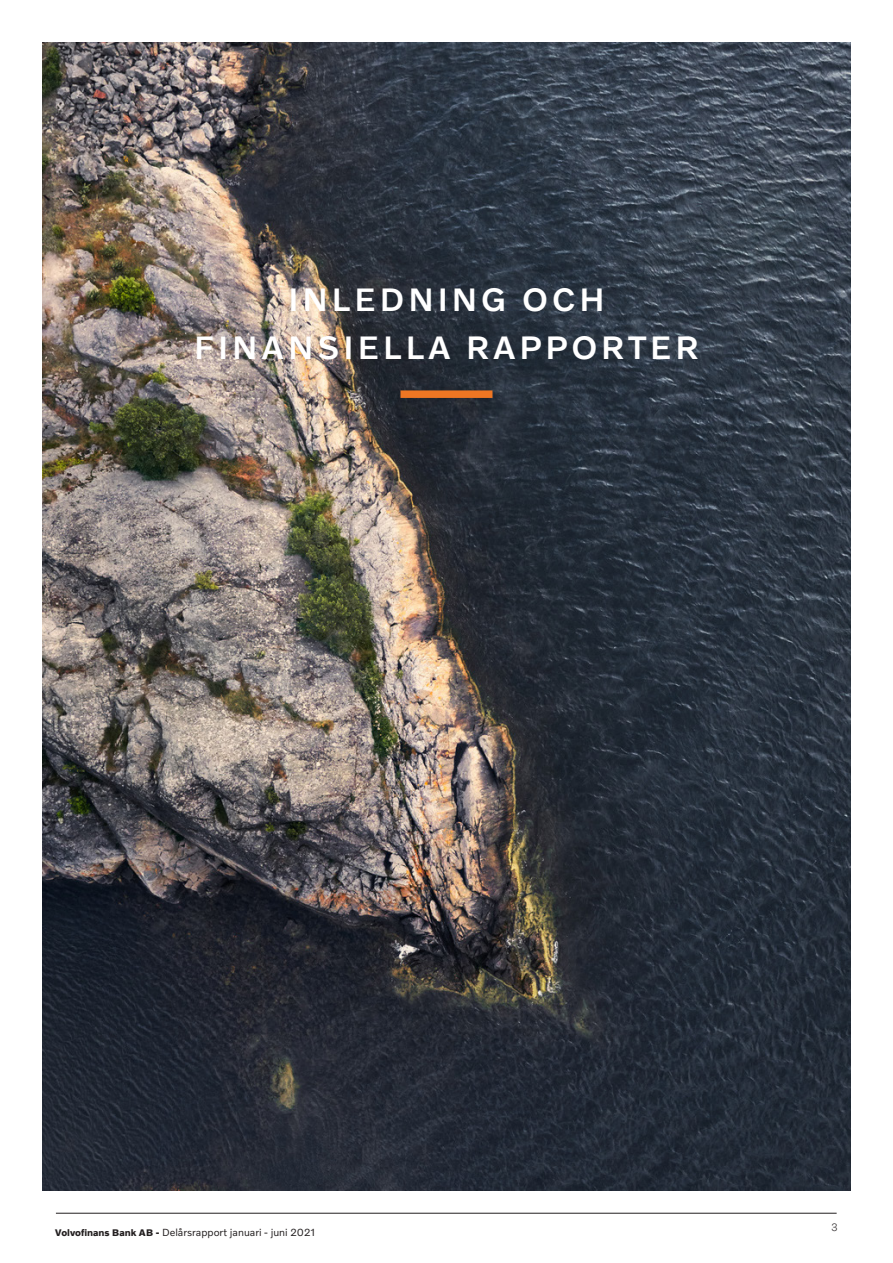
<style>
.page{position:relative;width:893px;height:1263px;background:#fff}
.page>*{position:absolute;margin:0;border:0;box-sizing:border-box;transform-origin:0 0}
.t1{font:500 33px "Volvo Novum";letter-spacing:.12em;color:#fff}
.t2{font:10.5px "Volvo Novum";color:#231f20}
.t3{font:300 10.5px "Volvo Sans Pro";color:#231f20}
.s1{font-weight:700;font-size:9.75px}
</style>
<div class="page">
<hr style="left:56px;top:1213px;width:781px;height:1px;background:#231f20">
<img style="left:43px;top:43px;width:807px;height:1148px">
<div style="left:400px;top:390px;width:92px;height:8px;background:#ee7623"></div>
<p class="t1" style="left:288px;top:278px;width:318px">INLEDNING OCH</p>
<p class="t1" style="left:194px;top:326px;width:506px">FINANSIELLA RAPPORTER</p>
<p class="t2" style="left:55px;top:1225px;width:261px"><span class="s1">Volvofinans Bank AB -</span> Delårsrapport januari - juni 2021</p>
<p class="t3" style="left:832px;top:1221px;width:8px">3</p>
</div>
